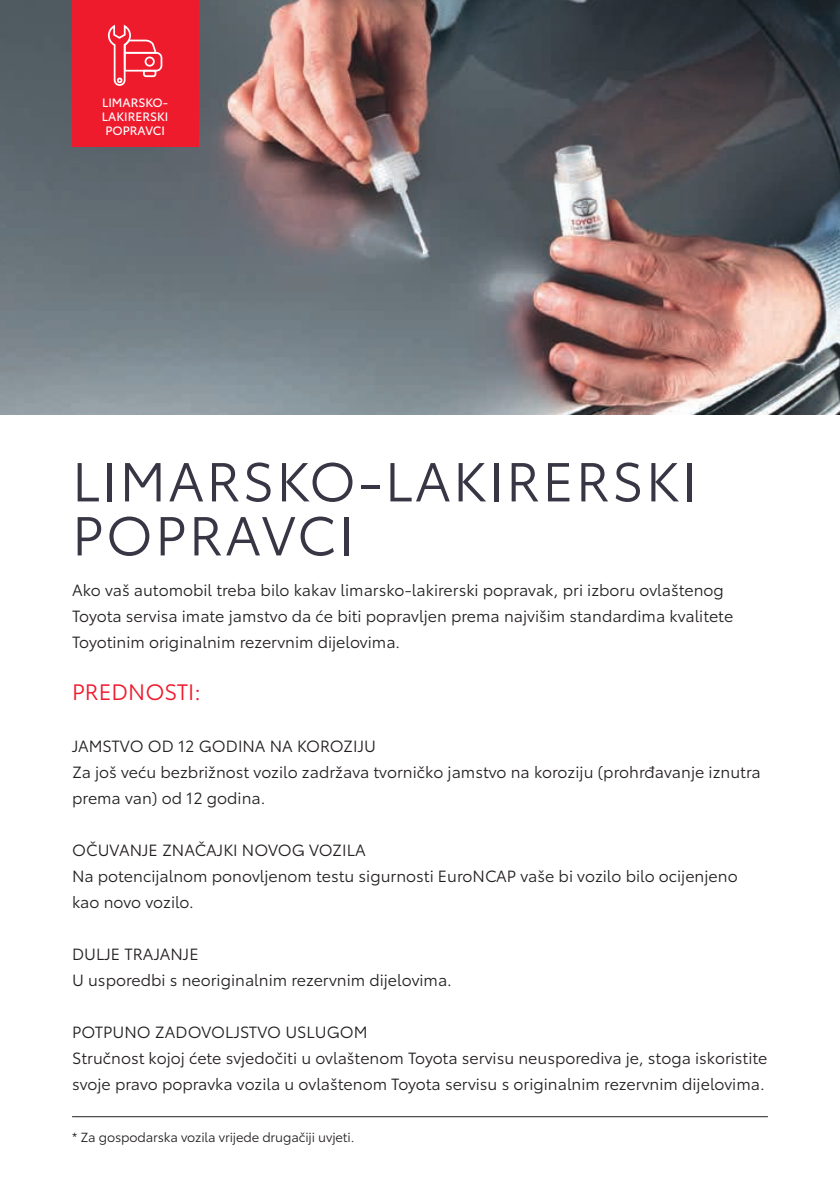
<style>
.page{position:relative;width:840px;height:1191px;background:#fff}
.page>*{position:absolute;margin:0;border:0;box-sizing:border-box;transform-origin:0 0}
.t1{font:54px/54px "Toyota Type";letter-spacing:.04em;color:#383644}
.t2{font:22px "Toyota Type";color:#ee1b2d}
.t3{font:16px/26px "Toyota Type";color:#231f20}
.t4{font:13px "Toyota Type";letter-spacing:-.01em;color:#231f20}
.t5{font:12px/14px "Toyota Type";color:#fff;text-align:justify}
</style>
<div class="page">
<img style="left:0;top:0;width:839px;height:414px">
<div style="left:72px;top:0;width:126px;height:146px;background:#ee1b2d"></div>
<svg style="left:107px;top:24px;width:56px;height:62px"></svg>
<hr style="left:72px;top:1116px;width:695px;height:1px;background:#231f20">
<p class="t5" style="left:102px;top:95px;width:68px">LIMARSKO-LAKIRERSKI POPRAVCI</p>
<h1 class="t1" style="left:72px;top:451px;width:625px">LIMARSKO-LAKIRERSKI<br>POPRAVCI</h1>
<p class="t3" style="left:72px;top:576px;width:662px">Ako vaš automobil treba bilo kakav limarsko-lakirerski popravak, pri izboru ovlaštenog<br>Toyota servisa imate jamstvo da će biti popravljen prema najvišim standardima kvalitete<br>Toyotinim originalnim rezervnim dijelovima.</p>
<h2 class="t2" style="left:72px;top:676px;width:130px">PREDNOSTI:</h2>
<p class="t3" style="left:72px;top:732px;width:689px">JAMSTVO OD 12 GODINA NA KOROZIJU<br>Za još veću bezbrižnost vozilo zadržava tvorničko jamstvo na koroziju (prohrđavanje iznutra prema van) od 12 godina.</p>
<p class="t3" style="left:72px;top:836px;width:666px">OČUVANJE ZNAČAJKI NOVOG VOZILA<br>Na potencijalnom ponovljenom testu sigurnosti EuroNCAP vaše bi vozilo bilo ocijenjeno kao novo vozilo.</p>
<p class="t3" style="left:72px;top:940px;width:381px">DULJE TRAJANJE<br>U usporedbi s neoriginalnim rezervnim dijelovima.</p>
<p class="t3" style="left:72px;top:1018px;width:696px">POTPUNO ZADOVOLJSTVO USLUGOM<br>Stručnost kojoj ćete svjedočiti u ovlaštenom Toyota servisu neusporediva je, stoga iskoristite svoje pravo popravka vozila u ovlaštenom Toyota servisu s originalnim rezervnim dijelovima.</p>
<p class="t4" style="left:72px;top:1127px;width:284px">* Za gospodarska vozila vrijede drugačiji uvjeti.</p>
</div>
